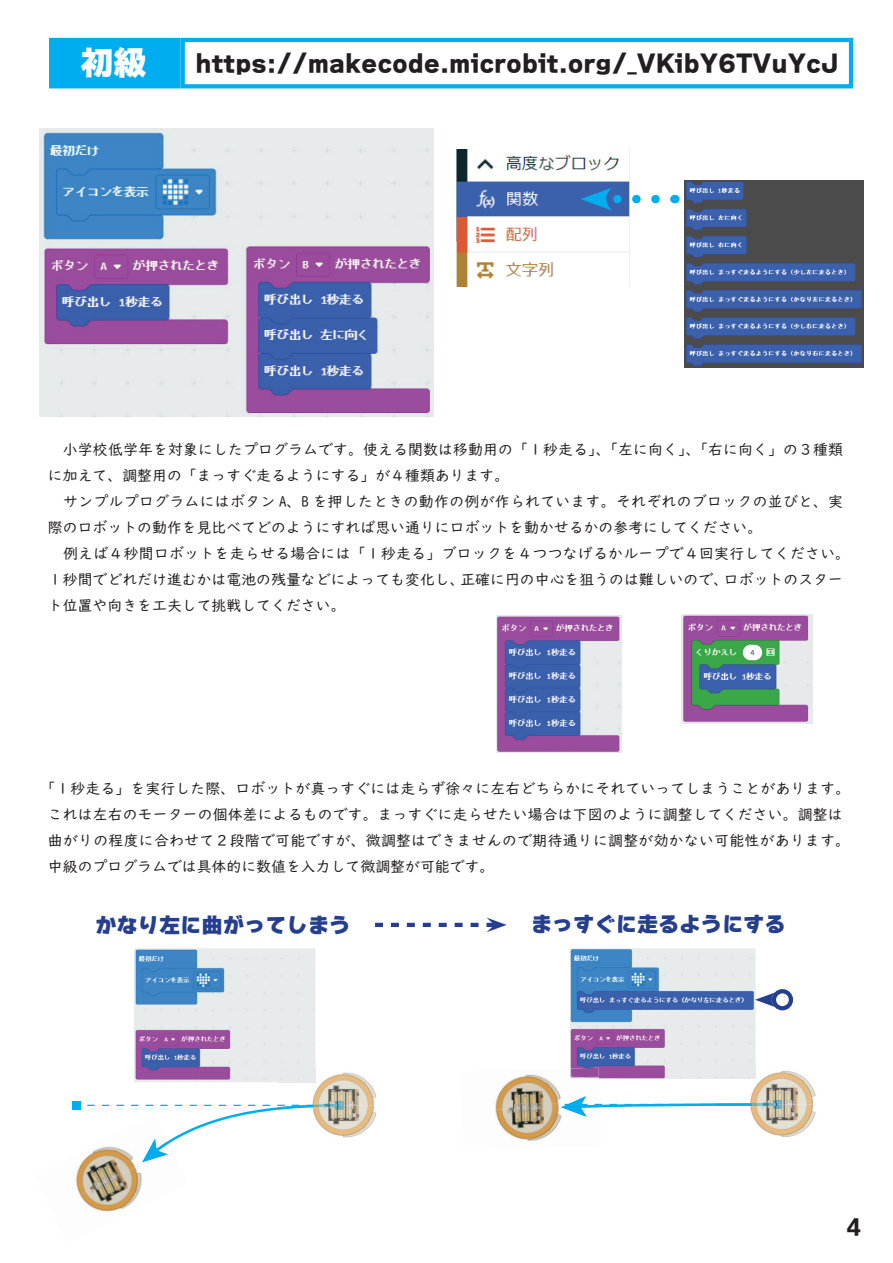
<style>
.page{position:relative;width:893px;height:1263px;background:#fff}
.page>*{position:absolute;margin:0;border:0;box-sizing:border-box;transform-origin:0 0}
.t1{font:33px "Wanpaku Ruika 08";color:#fff}
.t2{font:23.4px "Wanpaku Ruika 08";color:#231f20}
.t3{font:22.35px "EPSONPGOTHIC W6";color:#231f20}
.t4{font:21.3px "Wanpaku Ruika 08";color:#253f8e}
.t5{font:14.85px/26.1px "UD Digi Kyokasho N R";letter-spacing:.01em;color:#231f20}
</style>
<div class="page">
<div style="left:49px;top:38px;width:132px;height:50px;background:#00aeef"></div>
<div style="left:181px;top:38px;width:672px;height:50px;border:4px solid #00aeef"></div>
<div style="left:72px;top:1101px;width:9px;height:8px;background:#00aeef"></div>
<img style="left:278px;top:1067px;width:99px;height:71px">
<img style="left:75px;top:1149px;width:68px;height:63px">
<svg style="left:131px;top:1101px;width:212px;height:61px"></svg>
<img style="left:142px;top:1139px;width:26px;height:23px">
<img style="left:751px;top:1070px;width:65px;height:67px">
<svg style="left:600px;top:1096px;width:182px;height:21px"></svg>
<img style="left:715px;top:1103px;width:67px;height:3px">
<img style="left:495px;top:1074px;width:105px;height:33px">
<img style="left:495px;top:1107px;width:106px;height:34px">
<img style="left:520px;top:1104px;width:80px;height:1px">
<svg style="left:505px;top:1100px;width:8px;height:9px"></svg>
<img style="left:587px;top:1105px;width:13px;height:3px">
<img style="left:561px;top:1096px;width:26px;height:21px">
<img style="left:456px;top:149px;width:174px;height:137px">
<img style="left:40px;top:128px;width:393px;height:289px">
<img style="left:685px;top:181px;width:179px;height:186px">
<svg style="left:580px;top:187px;width:75px;height:24px"></svg>
<img style="left:496px;top:615px;width:125px;height:138px">
<img style="left:681px;top:614px;width:131px;height:110px">
<img style="left:134px;top:948px;width:181px;height:134px">
<img style="left:278px;top:1067px;width:37px;height:15px">
<img style="left:570px;top:948px;width:186px;height:131px">
<img style="left:715px;top:1065px;width:41px;height:14px">
<img style="left:570px;top:1068px;width:29px;height:11px">
<div style="left:772px;top:989px;width:21px;height:21px;border:4px solid #253f8e;border-radius:50%"></div>
<svg style="left:755px;top:992px;width:20px;height:15px"></svg>
<svg style="left:375px;top:917px;width:132px;height:15px"></svg>
<h1 class="t1" style="left:81px;top:46px;width:67px">初級</h1>
<h2 class="t2" style="left:196px;top:51px;width:644px">https://makecode.microbit.org/_VKibY6TVuYcJ</h2>
<p class="t5" style="left:48px;top:436px;width:804px;text-indent:15px">小学校低学年を対象にしたプログラムです。使える関数は移動用の「１秒走る」、「左に向く」、「右に向く」の３種類に加えて、調整用の「まっすぐ走るようにする」が４種類あります。<br>　サンプルプログラムにはボタン A、B を押したときの動作の例が作られています。それぞれのブロックの並びと、実際のロボットの動作を見比べてどのようにすれば思い通りにロボットを動かせるかの参考にしてください。<br>　例えば４秒間ロボットを走らせる場合には「１秒走る」ブロックを４つつなげるかループで４回実行してください。１秒間でどれだけ進むかは電池の残量などによっても変化し、正確に円の中心を狙うのは難しいので、ロボットのスタート位置や向きを工夫して挑戦してください。</p>
<p class="t5" style="left:48px;top:775px;width:804px;text-indent:-7px">「１秒走る」を実行した際、ロボットが真っすぐには走らず徐々に左右どちらかにそれていってしまうことがあります。これは左右のモーターの個体差によるものです。まっすぐに走らせたい場合は下図のように調整してください。調整は曲がりの程度に合わせて２段階で可能ですが、微調整はできませんので期待通りに調整が効かない可能性があります。中級のプログラムでは具体的に数値を入力して微調整が可能です。</p>
<h3 class="t4" style="left:95px;top:914px;width:257px">かなり左に曲がってしまう</h3>
<h3 class="t4" style="left:531px;top:913px;width:257px">まっすぐに走るようにする</h3>
<h3 class="t3" style="left:846px;top:1216px;width:17px">4</h3>
</div>
